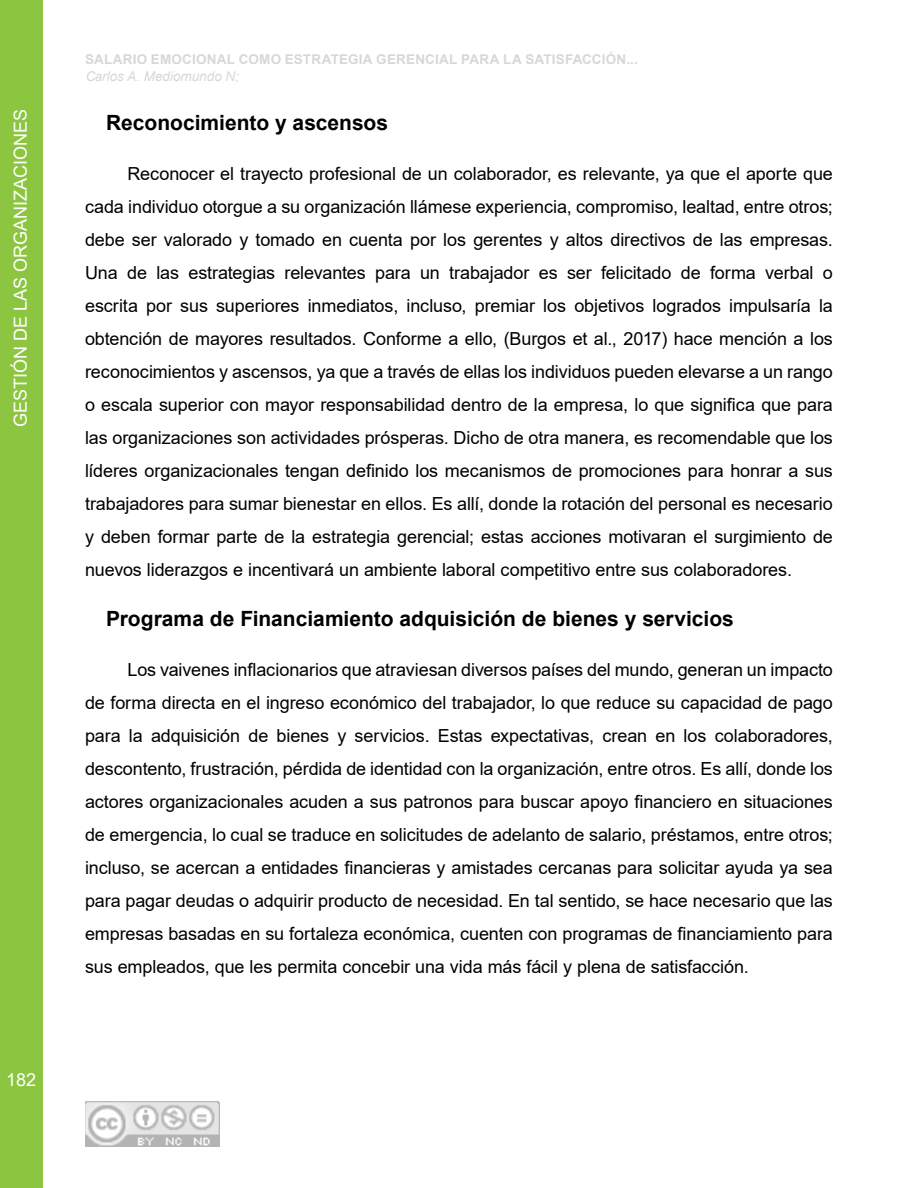
<style>
.page{position:relative;width:918px;height:1188px;background:#fff}
.page>*{position:absolute;margin:0;border:0;box-sizing:border-box;transform-origin:0 0}
.t1{font:700 21px "Arial";color:#000}
.t2{font:18px/33px "Arial";letter-spacing:-.005em;color:#000;text-align:justify}
.t3{font:18px "Arial";color:#fff}
.t4{font:700 13.5px "Arial";letter-spacing:.015em;color:#d1d3d4}
.t5{font:italic 13.5px "Arial";color:#d1d3d4}
</style>
<div class="page">
<div style="left:0;top:0;width:42px;height:1188px;background:#8cc640"></div>
<img style="left:85px;top:1101px;width:134px;height:46px">
<p class="t3" style="left:8px;top:427px;width:320px;rotate:-90deg">GESTIÓN DE LAS ORGANIZACIONES</p>
<p class="t3" style="left:6px;top:1068px;width:32px">182</p>
<p class="t4" style="left:85px;top:49px;width:554px">SALARIO EMOCIONAL COMO ESTRATEGIA GERENCIAL PARA LA SATISFACCIÓN...</p>
<p class="t5" style="left:85px;top:67px;width:156px">Carlos A. Mediomundo N;</p>
<p class="t1" style="left:106px;top:108px;width:283px">Reconocimiento y ascensos</p>
<p class="t2" style="left:85px;top:157px;width:749px;text-indent:43px">Reconocer el trayecto profesional de un colaborador, es relevante, ya que el aporte que cada individuo otorgue a su organización llámese experiencia, compromiso, lealtad, entre otros; debe ser valorado y tomado en cuenta por los gerentes y altos directivos de las empresas.<br>Una de las estrategias relevantes para un trabajador es ser felicitado de forma verbal o escrita por sus superiores inmediatos, incluso, premiar los objetivos logrados impulsaría la obtención de mayores resultados. Conforme a ello, (Burgos et al., 2017) hace mención a los reconocimientos y ascensos, ya que a través de ellas los individuos pueden elevarse a un rango o escala superior con mayor responsabilidad dentro de la empresa, lo que significa que para las organizaciones son actividades prósperas. Dicho de otra manera, es recomendable que los líderes organizacionales tengan definido los mecanismos de promociones para honrar a sus trabajadores para sumar bienestar en ellos. Es allí, donde la rotación del personal es necesario y deben formar parte de la estrategia gerencial; estas acciones motivaran el surgimiento de nuevos liderazgos e incentivará un ambiente laboral competitivo entre sus colaboradores.</p>
<p class="t1" style="left:106px;top:604px;width:629px">Programa de Financiamiento adquisición de bienes y servicios</p>
<p class="t2" style="left:85px;top:653px;width:749px;text-indent:43px">Los vaivenes inflacionarios que atraviesan diversos países del mundo, generan un impacto de forma directa en el ingreso económico del trabajador, lo que reduce su capacidad de pago para la adquisición de bienes y servicios. Estas expectativas, crean en los colaboradores, descontento, frustración, pérdida de identidad con la organización, entre otros. Es allí, donde los actores organizacionales acuden a sus patronos para buscar apoyo financiero en situaciones de emergencia, lo cual se traduce en solicitudes de adelanto de salario, préstamos, entre otros; incluso, se acercan a entidades financieras y amistades cercanas para solicitar ayuda ya sea para pagar deudas o adquirir producto de necesidad. En tal sentido, se hace necesario que las empresas basadas en su fortaleza económica, cuenten con programas de financiamiento para sus empleados, que les permita concebir una vida más fácil y plena de satisfacción.</p>
</div>
